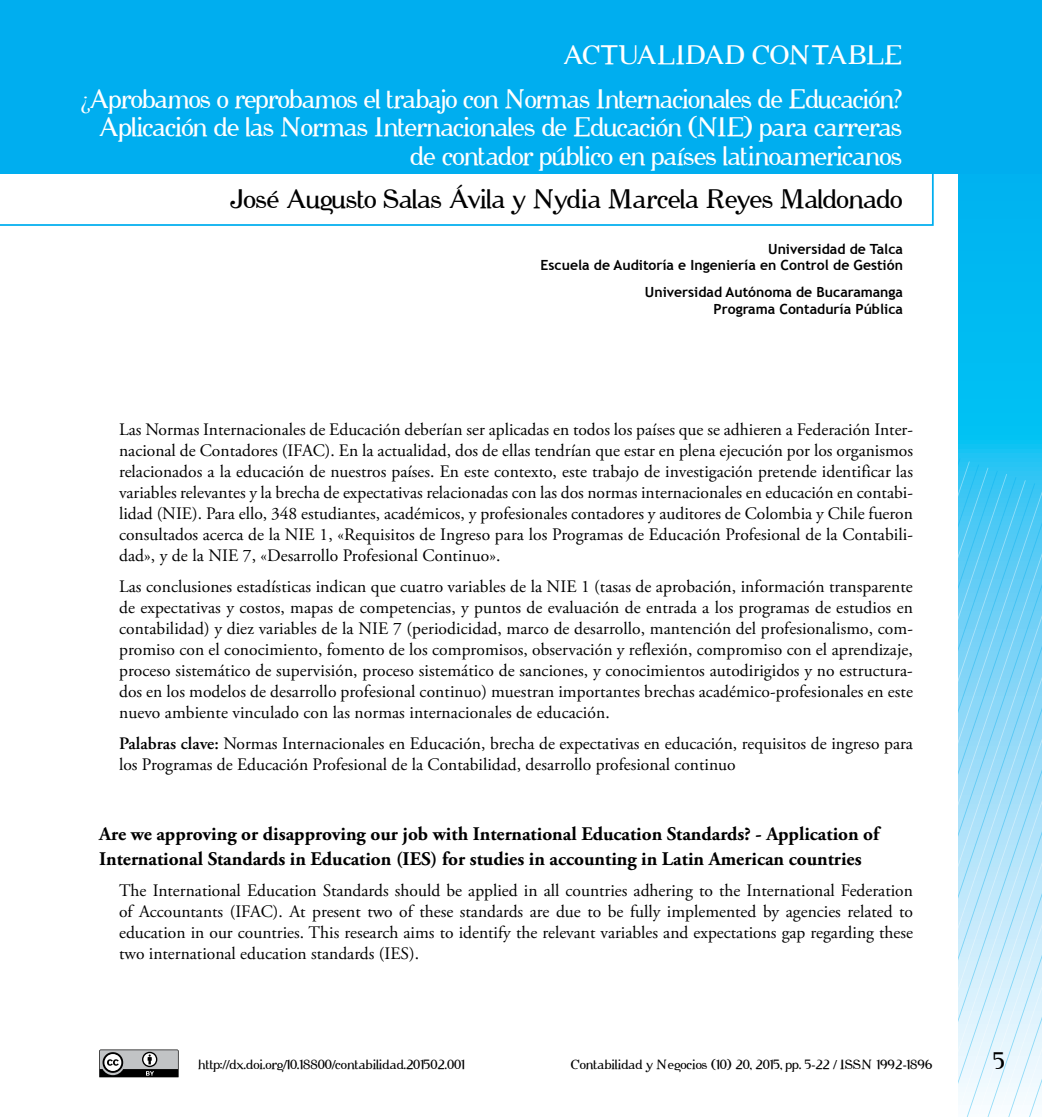
<style>
.page{position:relative;width:1042px;height:1117px;background:#fff}
.page>*{position:absolute;margin:0;border:0;box-sizing:border-box;transform-origin:0 0}
.t1{font:24.5px/28px "Cipher";letter-spacing:-.03em;color:#fff;text-align:right;scale:.96 1}
.t2{font:24.5px "Cipher";letter-spacing:-.015em;color:#000}
.t3{font:24.5px "Cipher";letter-spacing:-.01em;color:#fff}
.t4{font:21.88px "Cipher";color:#000}
.t5{font:700 19.25px/24.8px "Adobe Garamond Pro";color:#000}
.t6{font:17.5px/21px "Adobe Garamond Pro";color:#000;text-align:justify}
.t7{font:700 14px/16.8px "Trebuchet MS";color:#000;text-align:right}
.t8{font:12.25px "Cipher";color:#000}
.s1{font-family:"Times New Roman"}
.s2{font-weight:600}
</style>
<div class="page">
<svg style="left:958px;top:174px;width:84px;height:312px;background:#05bbf1"></svg>
<svg style="left:958px;top:552px;width:84px;height:564px;background:#a5e0f9"></svg>
<svg style="left:968px;top:558px;width:74px;height:558px;background:#ace2f9"></svg>
<div style="left:0;top:0;width:1042px;height:174px;background:#00aeef"></div>
<svg style="left:0;top:174px;width:934px;height:52px"></svg>
<svg style="left:99px;top:1049px;width:80px;height:28px;background:#828384"></svg>
<h1 class="t3" style="left:564px;top:40px;width:340px">ACTUALIDAD CONTABLE</h1>
<h1 class="t1" style="left:80px;top:86px;width:858px"><span class="s1">¿</span>Aprobamos o reprobamos el trabajo con Normas Internacionales de Educación?<br>Aplicación de las Normas Internacionales de Educación (NIE) para carreras de contador público en países latinoamericanos</h1>
<h1 class="t2" style="left:231px;top:184px;width:674px">José Augusto Salas Ávila y Nydia Marcela Reyes Maldonado</h1>
<p class="t7" style="left:540px;top:240px;width:364px">Universidad de Talca<br>Escuela de Auditoría e Ingeniería en Control de Gestión</p>
<p class="t7" style="left:645px;top:284px;width:260px">Universidad Autónoma de Bucaramanga<br>Programa Contaduría Pública</p>
<p class="t6" style="left:119px;top:419px;width:795px">Las Normas Internacionales de Educación deberían ser aplicadas en todos los países que se adhieren a Federación Inter&shy;nacional de Contadores (IFAC). En la actualidad, dos de ellas tendrían que estar en plena ejecución por los organismos relacionados a la educación de nuestros países. En este contexto, este trabajo de investigación pretende identificar las variables relevantes y la brecha de expectativas relacionadas con las dos normas internacionales en educación en contabi&shy;lidad (NIE). Para ello, 348 estudiantes, académicos, y profesionales contadores y auditores de Colombia y Chile fueron consultados acerca de la NIE 1, «Requisitos de Ingreso para los Programas de Educación Profesional de la Contabili&shy;dad», y de la NIE 7, «Desarrollo Profesional Continuo».</p>
<p class="t6" style="left:119px;top:576px;width:795px">Las conclusiones estadísticas indican que cuatro variables de la NIE 1 (tasas de aprobación, información transparente de expectativas y costos, mapas de competencias, y puntos de evaluación de entrada a los programas de estudios en contabilidad) y diez variables de la NIE 7 (periodicidad, marco de desarrollo, mantención del profesionalismo, com&shy;promiso con el conocimiento, fomento de los compromisos, observación y reflexión, compromiso con el aprendizaje, proceso sistemático de supervisión, proceso sistemático de sanciones, y conocimientos autodirigidos y no estructura&shy;dos en los modelos de desarrollo profesional continuo) muestran importantes brechas académico-profesionales en este nuevo ambiente vinculado con las normas internacionales de educación.</p>
<p class="t6" style="left:119px;top:733px;width:795px"><span class="s2">Palabras clave:</span> Normas Internacionales en Educación, brecha de expectativas en educación, requisitos de ingreso para los Programas de Educación Profesional de la Contabilidad, desarrollo profesional continuo</p>
<p class="t5" style="left:99px;top:822px;width:781px">Are we approving or disapproving our job with International Education Standards? - Application of<br>International Standards in Education (IES) for studies in accounting in Latin American countries</p>
<p class="t6" style="left:119px;top:880px;width:795px">The International Education Standards should be applied in all countries adhering to the International Federation of Accountants (IFAC). At present two of these standards are due to be fully implemented by agencies related to education in our countries. This research aims to identify the relevant variables and expectations gap regarding these two international education standards (IES).</p>
<p class="t8" style="left:198px;top:1057px;width:268px">http://dx.doi.org/10.18800/contabilidad.201502.001</p>
<p class="t8" style="left:571px;top:1057px;width:363px">Contabilidad y Negocios (10) 20, 2015, pp. 5-22 / ISSN 1992-1896</p>
<p class="t4" style="left:994px;top:1047px;width:13px">5</p>
</div>
